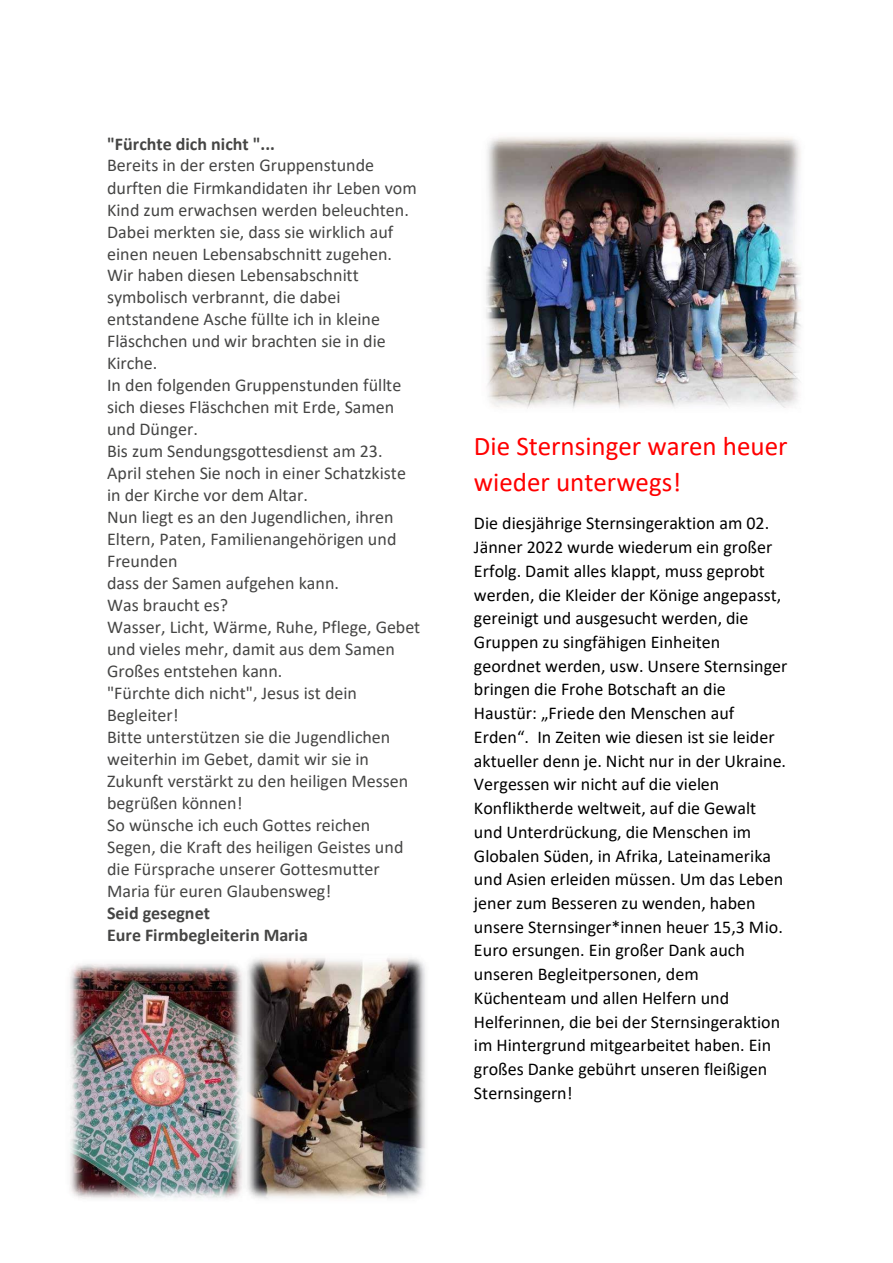
<style>
.page{position:relative;width:893px;height:1263px;background:#fff}
.page>*{position:absolute;margin:0;border:0;box-sizing:border-box;transform-origin:0 0}
.t1{font:27px/35.4px "Calibri";color:#f00}
.t2{font:18px/22px "Calibri";color:#454544}
.t3{font:18px/23.7px "Calibri";color:#000}
.t4{font:700 18px/21.9px "Calibri";color:#454544}
</style>
<div class="page">
<img style="left:486px;top:137px;width:315px;height:272px">
<img style="left:70px;top:964px;width:173px;height:235px">
<img style="left:247px;top:958px;width:179px;height:241px">
<p class="t4" style="left:107px;top:132px;width:169px">"Fürchte dich nicht "...</p>
<p class="t2" style="left:107px;top:154px;width:315px">Bereits in der ersten Gruppenstunde durften die Firmkandidaten ihr Leben vom<br>Kind zum erwachsen werden beleuchten.<br>Dabei merkten sie, dass sie wirklich auf einen neuen Lebensabschnitt zugehen.<br>Wir haben diesen Lebensabschnitt symbolisch verbrannt, die dabei entstandene Asche füllte ich in kleine<br>Fläschchen und wir brachten sie in die<br>Kirche.<br>In den folgenden Gruppenstunden füllte sich dieses Fläschchen mit Erde, Samen und Dünger.<br>Bis zum Sendungsgottesdienst am 23.<br>April stehen Sie noch in einer Schatzkiste in der Kirche vor dem Altar.<br>Nun liegt es an den Jugendlichen, ihren<br>Eltern, Paten, Familienangehörigen und<br>Freunden<br>dass der Samen aufgehen kann.<br>Was braucht es?<br>Wasser, Licht, Wärme, Ruhe, Pflege, Gebet und vieles mehr, damit aus dem Samen<br>Großes entstehen kann.<br>"Fürchte dich nicht", Jesus ist dein<br>Begleiter!<br>Bitte unterstützen sie die Jugendlichen weiterhin im Gebet, damit wir sie in<br>Zukunft verstärkt zu den heiligen Messen begrüßen können!<br>So wünsche ich euch Gottes reichen<br>Segen, die Kraft des heiligen Geistes und die Fürsprache unserer Gottesmutter<br>Maria für euren Glaubensweg!</p>
<p class="t4" style="left:107px;top:902px;width:202px">Seid gesegnet<br>Eure Firmbegleiterin Maria</p>
<h1 class="t1" style="left:474px;top:428px;width:315px">Die Sternsinger waren heuer wieder unterwegs!</h1>
<p class="t3" style="left:474px;top:511px;width:315px">Die diesjährige Sternsingeraktion am 02.<br>Jänner 2022 wurde wiederum ein großer Erfolg. Damit alles klappt, muss geprobt werden, die Kleider der Könige angepasst, gereinigt und ausgesucht werden, die Gruppen zu singfähigen Einheiten geordnet werden, usw. Unsere Sternsinger bringen die Frohe Botschaft an die Haustür: „Friede den Menschen auf Erden“. In Zeiten wie diesen ist sie leider aktueller denn je. Nicht nur in der Ukraine.<br>Vergessen wir nicht auf die vielen Konfliktherde weltweit, auf die Gewalt und Unterdrückung, die Menschen im Globalen Süden, in Afrika, Lateinamerika und Asien erleiden müssen. Um das Leben jener zum Besseren zu wenden, haben unsere Sternsinger*innen heuer 15,3 Mio.<br>Euro ersungen. Ein großer Dank auch unseren Begleitpersonen, dem Küchenteam und allen Helfern und Helferinnen, die bei der Sternsingeraktion im Hintergrund mitgearbeitet haben. Ein großes Danke gebührt unseren fleißigen Sternsingern!</p>
</div>
